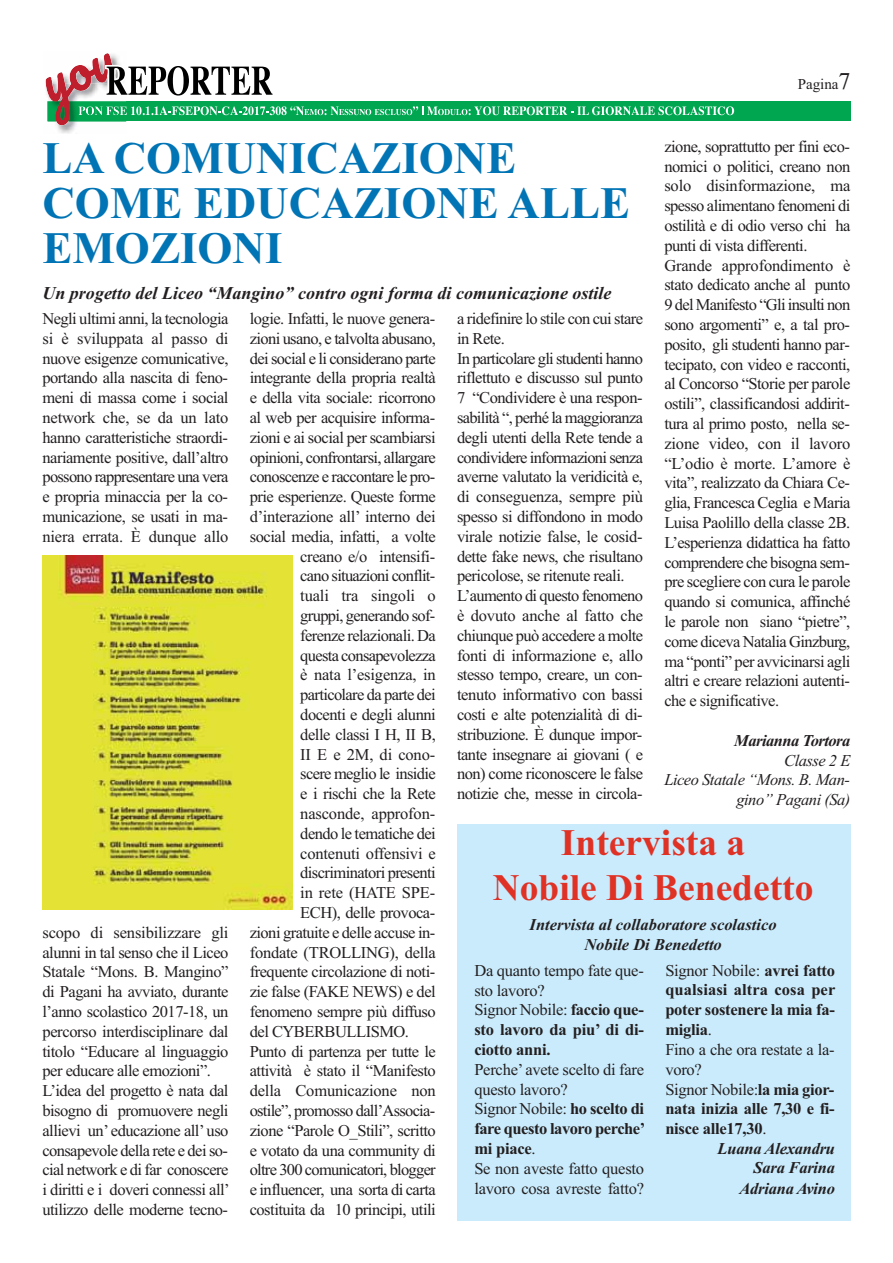
<style>
.page{position:relative;width:893px;height:1263px;background:#fff}
.page>*{position:absolute;margin:0;border:0;box-sizing:border-box;transform-origin:0 0}
.t1{font:700 45px/45px "Times New Roman";color:#0074b5}
.t2{font:700 37.5px/45px "Times New Roman";color:#e03125;text-align:center}
.t3{font:italic 700 18px "Times New Roman";color:#231f20}
.t4{font:16.5px/19.8px "Times New Roman";letter-spacing:-.03em;color:#231f20}
.t5{font:700 16.5px/19.8px "Times New Roman";letter-spacing:-.015em;color:#231f20}
.t6{font:16.5px "Times New Roman";letter-spacing:-.01em;color:#231f20}
.t7{font:italic 700 16.5px/20px "Times New Roman";color:#231f20;text-align:right}
.t8{font:italic 16.5px/19.8px "Times New Roman";letter-spacing:-.03em;color:#231f20;text-align:right}
.t9{font:italic 700 16.5px "Times New Roman";letter-spacing:-.03em;color:#231f20}
.t10{font:15px "Times New Roman";color:#231f20}
.s1{font-size:24px}
.s2{font-weight:400}
.s3{font-weight:700}
</style>
<div class="page">
<div style="left:47px;top:102px;width:803px;height:19px;background:#00a650"></div>
<svg style="left:46px;top:53px;width:688px;height:69px"></svg>
<img style="left:45px;top:79px;width:81px;height:5px">
<img style="left:46px;top:95px;width:80px;height:39px">
<div style="left:457px;top:824px;width:393px;height:396px;background:#caebfc"></div>
<img style="left:42px;top:556px;width:251px;height:354px">
<p class="t10" style="left:798px;top:79px;width:54px">Pagina<span class="s1">7</span></p>
<p class="t4" style="left:664px;top:138px;width:188px">zione, soprattutto per fini eco&shy;nomici o politici, creano non solo disinformazione, ma spesso alimentano fenomeni di ostilità e di odio verso chi ha punti di vista differenti.<br>Grande approfondimento è stato dedicato anche al punto<br>9 del Manifesto “Gli insulti non sono argomenti” e, a tal pro&shy;posito, gli studenti hanno par&shy;tecipato, con video e racconti, al Concorso “Storie per parole ostili”, classificandosi addirit&shy;tura al primo posto, nella se&shy;zione video, con il lavoro “L’odio è morte. L’amore è vita”, realizzato da Chiara Ce&shy;glia, Francesca Ceglia e Maria<br>Luisa Paolillo della classe 2B.<br>L’esperienza didattica ha fatto comprendere che bisogna sem&shy;pre scegliere con cura le parole quando si comunica, affinché le parole non siano “pietre”, come diceva Natalia Ginzburg, ma “ponti” per avvicinarsi agli altri e creare relazioni autenti&shy;che e significative.</p>
<p class="t9" style="left:734px;top:735px;width:118px">Marianna Tortora</p>
<p class="t8" style="left:664px;top:752px;width:188px">Classe 2 E<br>Liceo Statale “Mons. B. Man&shy;gino” Pagani (Sa)</p>
<h1 class="t1" style="left:42px;top:140px;width:589px">LA COMUNICAZIONE<br>COME EDUCAZIONE ALLE<br>EMOZIONI</h1>
<p class="t3" style="left:42px;top:286px;width:571px">Un progetto del Liceo “Mangino” contro ogni forma di comunicazione ostile</p>
<p class="t4" style="left:42px;top:310px;width:188px;text-align:justify">Negli ultimi anni, la tecnologia si è sviluppata al passo di nuove esigenze comunicative, portando alla nascita di feno&shy;meni di massa come i social network che, se da un lato hanno caratteristiche straordi&shy;nariamente positive, dall’altro possono rappresentare una vera e propria minaccia per la co&shy;municazione, se usati in ma&shy;niera errata. È dunque allo</p>
<p class="t4" style="left:250px;top:310px;width:187px">logie. Infatti, le nuove genera-</p>
<p class="t4" style="left:250px;top:330px;width:188px">zioni usano, e talvolta abusano,</p>
<p class="t4" style="left:250px;top:350px;width:188px">dei social e li considerano parte</p>
<p class="t4" style="left:250px;top:370px;width:188px">integrante della propria realtà</p>
<p class="t4" style="left:250px;top:389px;width:188px">e della vita sociale: ricorrono</p>
<p class="t4" style="left:250px;top:409px;width:187px">al web per acquisire informa-</p>
<p class="t4" style="left:250px;top:429px;width:188px">zioni e ai social per scambiarsi</p>
<p class="t4" style="left:250px;top:449px;width:188px">opinioni, confrontarsi, allargare</p>
<p class="t4" style="left:250px;top:469px;width:187px">conoscenze e raccontare le pro-</p>
<p class="t4" style="left:250px;top:488px;width:188px">prie esperienze. Queste forme</p>
<p class="t4" style="left:250px;top:508px;width:188px">d’interazione all’ interno dei</p>
<p class="t4" style="left:250px;top:528px;width:188px">social media, infatti, a volte</p>
<p class="t4" style="left:300px;top:548px;width:136px">creano e/o intensifi-</p>
<p class="t4" style="left:300px;top:568px;width:136px">cano situazioni conflit-</p>
<p class="t6" style="left:300px;top:590px;width:137px">tuali tra singoli o</p>
<p class="t4" style="left:300px;top:607px;width:136px">gruppi, generando sof-</p>
<p class="t4" style="left:300px;top:627px;width:137px">ferenze relazionali. Da</p>
<p class="t4" style="left:300px;top:647px;width:137px">questa consapevolezza</p>
<p class="t6" style="left:300px;top:669px;width:137px">è nata l’esigenza, in</p>
<p class="t4" style="left:300px;top:686px;width:137px">particolare da parte dei</p>
<p class="t4" style="left:300px;top:706px;width:137px">docenti e degli alunni</p>
<p class="t4" style="left:300px;top:726px;width:137px">delle classi I H, II B,</p>
<p class="t6" style="left:300px;top:748px;width:136px">II E e 2M, di cono-</p>
<p class="t4" style="left:300px;top:766px;width:137px">scere meglio le insidie</p>
<p class="t4" style="left:300px;top:785px;width:137px">e i rischi che la Rete</p>
<p class="t6" style="left:300px;top:808px;width:136px">nasconde, approfon-</p>
<p class="t4" style="left:300px;top:825px;width:137px">dendo le tematiche dei</p>
<p class="t4" style="left:300px;top:845px;width:137px">contenuti offensivi e</p>
<p class="t4" style="left:300px;top:865px;width:137px">discriminatori presenti</p>
<p class="t6" style="left:300px;top:887px;width:136px">in rete (HATE SPE-</p>
<p class="t4" style="left:300px;top:904px;width:136px">ECH), delle provoca-</p>
<p class="t4" style="left:250px;top:924px;width:187px">zioni gratuite e delle accuse in-</p>
<p class="t4" style="left:250px;top:944px;width:188px">fondate (TROLLING), della</p>
<p class="t4" style="left:250px;top:964px;width:187px">frequente circolazione di noti-</p>
<p class="t4" style="left:250px;top:983px;width:188px">zie false (FAKE NEWS) e del</p>
<p class="t4" style="left:250px;top:1003px;width:188px">fenomeno sempre più diffuso</p>
<p class="t4" style="left:250px;top:1023px;width:161px">del CYBERBULLISMO.</p>
<p class="t4" style="left:250px;top:1043px;width:188px">Punto di partenza per tutte le</p>
<p class="t4" style="left:250px;top:1063px;width:188px">attività è stato il “Manifesto</p>
<p class="t6" style="left:250px;top:1085px;width:188px">della Comunicazione non</p>
<p class="t4" style="left:250px;top:1102px;width:187px">ostile”, promosso dall’Associa-</p>
<p class="t4" style="left:250px;top:1122px;width:188px">zione “Parole O _Stili”, scritto</p>
<p class="t4" style="left:250px;top:1142px;width:188px">e votato da una community di</p>
<p class="t4" style="left:250px;top:1162px;width:188px">oltre 300 comunicatori, blogger</p>
<p class="t4" style="left:250px;top:1181px;width:188px">e influencer, una sorta di carta</p>
<p class="t4" style="left:250px;top:1201px;width:188px">costituita da 10 principi, utili</p>
<p class="t4" style="left:457px;top:310px;width:188px">a ridefinire lo stile con cui stare in Rete.<br>In particolare gli studenti hanno riflettuto e discusso sul punto<br>7 “Condividere è una respon&shy;sabilità “, perhé la maggioranza degli utenti della Rete tende a condividere informazioni senza averne valutato la veridicità e, di conseguenza, sempre più spesso si diffondono in modo virale notizie false, le cosid&shy;dette fake news, che risultano pericolose, se ritenute reali.<br>L’aumento di questo fenomeno è dovuto anche al fatto che chiunque può accedere a molte fonti di informazione e, allo stesso tempo, creare, un con&shy;tenuto informativo con bassi costi e alte potenzialità di di&shy;stribuzione. È dunque impor&shy;tante insegnare ai giovani ( e non) come riconoscere le false notizie che, messe in circola-</p>
<h2 class="t2" style="left:493px;top:824px;width:322px">Intervista a<br>Nobile Di Benedetto</h2>
<p class="t7" style="left:529px;top:917px;width:248px;text-align:center">Intervista al collaboratore scolastico<br>Nobile Di Benedetto</p>
<p class="t4" style="left:42px;top:924px;width:189px">scopo di sensibilizzare gli alunni in tal senso che il Liceo<br>Statale “Mons. B. Mangino” di Pagani ha avviato, durante l’anno scolastico 2017-18, un percorso interdisciplinare dal titolo “Educare al linguaggio per educare alle emozioni”.<br>L’idea del progetto è nata dal bisogno di promuovere negli allievi un’ educazione all’ uso consapevole della rete e dei so&shy;cial network e di far conoscere i diritti e i doveri connessi all’ utilizzo delle moderne tecno-</p>
<p class="t5" style="left:665px;top:962px;width:171px"><span class="s2">Signor Nobile:</span> avrei fatto qualsiasi altra cosa per poter sostenere la mia fa&shy;miglia<span class="s2">.<br>Fino a che ora restate a la&shy;voro?<br>Signor Nobile:</span>la mia gior&shy;nata inizia alle 7,30 e fi&shy;nisce alle17,30<span class="s2">.</span></p>
<p class="t7" style="left:718px;top:1140px;width:119px">Luana Alexandru<br>Sara Farina<br>Adriana Avino</p>
<p class="t4" style="left:474px;top:962px;width:171px">Da quanto tempo fate que&shy;sto lavoro?<br>Signor Nobile: <span class="s3">faccio que&shy;sto lavoro da piu’ di di&shy;ciotto anni.</span></p>
<p class="t4" style="left:474px;top:1061px;width:172px">Perche’ avete scelto di fare questo lavoro?<br>Signor Nobile: <span class="s3">ho scelto di fare questo lavoro perche’ mi piace</span>.<br>Se non aveste fatto questo lavoro cosa avreste fatto?</p>
</div>
